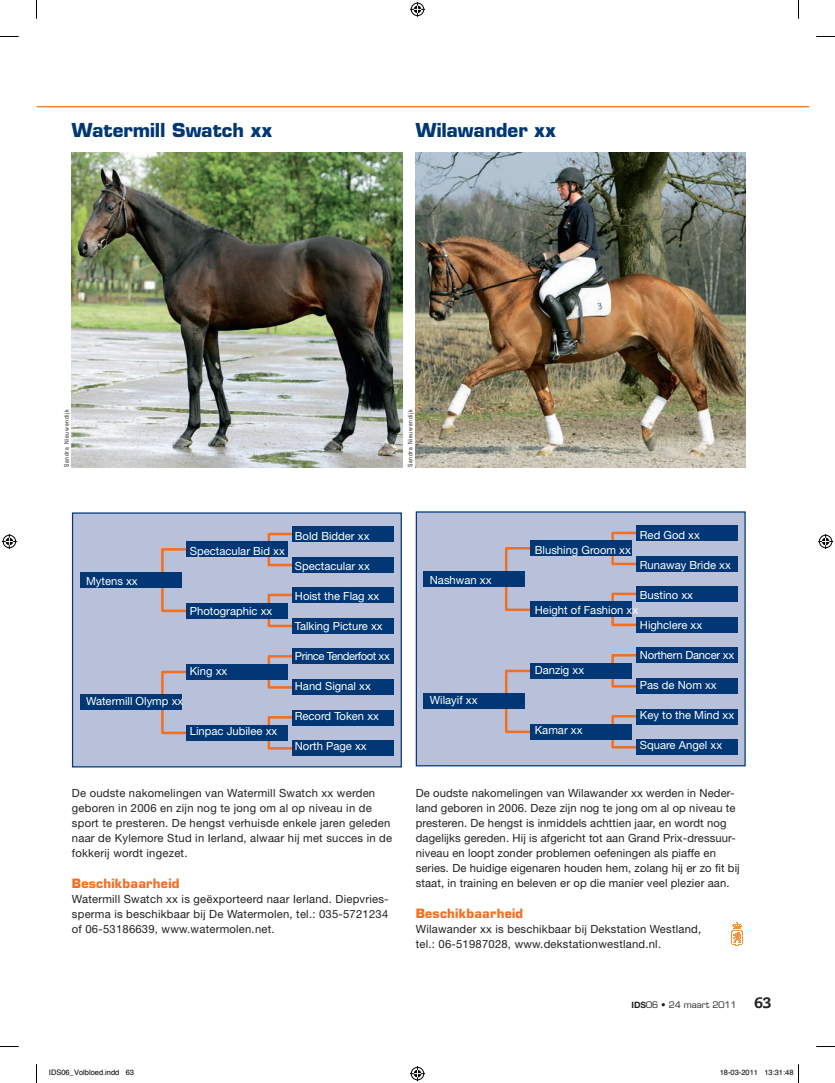
<style>
.page{position:relative;width:835px;height:1083px;background:#fff}
.page>*{position:absolute;margin:0;border:0;box-sizing:border-box;transform-origin:0 0}
.t1{font:700 18.75px "Eurostile LT Std";letter-spacing:-.005em;color:#013775}
.t2{font:700 12.5px "Eurostile LT Std";letter-spacing:.02em;color:#f36e21}
.t3{font:11.25px/15px "Helvetica Neue LT Std";letter-spacing:.01em;color:#231f20}
.t4{font:11.25px "Helvetica Neue LT Std";color:#fff}
.t5{font:11.25px "Helvetica Neue LT Std";letter-spacing:-.04em;color:#fff}
.t6{font:11.25px "Helvetica Neue LT Std";letter-spacing:-.02em;color:#fff}
.t7{font:8.75px "Eurostile LT Std";color:#231f20}
.t8{font:7.5px "Helvetica";color:#000}
.t9{font:6.25px "Helvetica Neue LT Std";letter-spacing:.16em;color:#231f20;scale:.8 1}
.s1{font-family:"Helvetica Neue LT Std";font-weight:700}
.s2{font-family:"Caecilia LT Std";font-weight:800;font-size:15px}
</style>
<div class="page">
<img style="left:72px;top:152px;width:330px;height:315px">
<img style="left:416px;top:152px;width:329px;height:315px">
<svg style="left:731px;top:922px;width:12px;height:24px"></svg>
<div style="left:72px;top:512px;width:330px;height:255px;background:#b9c0d9;border:1px solid #013775"></div>
<div style="left:268px;top:533px;width:63px;height:33px;border:2px solid #f36e21"></div>
<div style="left:268px;top:594px;width:63px;height:33px;border:2px solid #f36e21"></div>
<div style="left:268px;top:655px;width:63px;height:34px;border:2px solid #f36e21"></div>
<div style="left:268px;top:716px;width:63px;height:33px;border:2px solid #f36e21"></div>
<svg style="left:160px;top:548px;width:26px;height:65px"></svg>
<svg style="left:161px;top:670px;width:65px;height:65px"></svg>
<div style="left:80px;top:572px;width:101px;height:15px;background:#013775"></div>
<div style="left:186px;top:542px;width:102px;height:15px;background:#013775"></div>
<div style="left:186px;top:603px;width:102px;height:15px;background:#013775"></div>
<div style="left:186px;top:664px;width:102px;height:15px;background:#013775"></div>
<div style="left:186px;top:725px;width:102px;height:15px;background:#013775"></div>
<div style="left:292px;top:740px;width:102px;height:16px;background:#013775"></div>
<div style="left:292px;top:679px;width:102px;height:15px;background:#013775"></div>
<div style="left:292px;top:618px;width:102px;height:15px;background:#013775"></div>
<div style="left:292px;top:557px;width:102px;height:15px;background:#013775"></div>
<div style="left:292px;top:710px;width:102px;height:15px;background:#013775"></div>
<div style="left:292px;top:649px;width:102px;height:15px;background:#013775"></div>
<div style="left:292px;top:587px;width:102px;height:16px;background:#013775"></div>
<div style="left:292px;top:526px;width:102px;height:16px;background:#013775"></div>
<div style="left:80px;top:694px;width:101px;height:16px;background:#013775"></div>
<div style="left:416px;top:511px;width:329px;height:255px;background:#b9c0d9;border:1px solid #013775"></div>
<div style="left:611px;top:532px;width:64px;height:33px;border:2px solid #f36e21"></div>
<div style="left:611px;top:593px;width:64px;height:33px;border:2px solid #f36e21"></div>
<div style="left:611px;top:654px;width:64px;height:33px;border:2px solid #f36e21"></div>
<div style="left:611px;top:715px;width:64px;height:33px;border:2px solid #f36e21"></div>
<svg style="left:504px;top:547px;width:66px;height:65px"></svg>
<svg style="left:505px;top:669px;width:65px;height:65px"></svg>
<div style="left:423px;top:571px;width:102px;height:15px;background:#013775"></div>
<div style="left:530px;top:541px;width:101px;height:15px;background:#013775"></div>
<div style="left:530px;top:602px;width:101px;height:15px;background:#013775"></div>
<div style="left:530px;top:663px;width:101px;height:15px;background:#013775"></div>
<div style="left:530px;top:724px;width:101px;height:15px;background:#013775"></div>
<div style="left:636px;top:739px;width:102px;height:16px;background:#013775"></div>
<div style="left:636px;top:678px;width:102px;height:15px;background:#013775"></div>
<div style="left:636px;top:617px;width:102px;height:15px;background:#013775"></div>
<div style="left:636px;top:556px;width:102px;height:15px;background:#013775"></div>
<div style="left:636px;top:709px;width:102px;height:15px;background:#013775"></div>
<div style="left:636px;top:648px;width:102px;height:15px;background:#013775"></div>
<div style="left:636px;top:586px;width:102px;height:16px;background:#013775"></div>
<div style="left:636px;top:525px;width:102px;height:16px;background:#013775"></div>
<div style="left:423px;top:693px;width:102px;height:16px;background:#013775"></div>
<hr style="left:37px;top:106px;width:772px;height:1px;background:#f36e21">
<svg style="left:0;top:36px;width:19px;height:1px"></svg>
<svg style="left:816px;top:36px;width:19px;height:1px"></svg>
<svg style="left:0;top:1046px;width:19px;height:1px"></svg>
<svg style="left:816px;top:1046px;width:19px;height:1px"></svg>
<svg style="left:36px;top:0;width:1px;height:19px"></svg>
<svg style="left:36px;top:1064px;width:1px;height:19px"></svg>
<svg style="left:798px;top:0;width:1px;height:19px"></svg>
<svg style="left:410px;top:2px;width:15px;height:15px"></svg>
<svg style="left:410px;top:1066px;width:15px;height:15px"></svg>
<svg style="left:2px;top:534px;width:15px;height:15px"></svg>
<svg style="left:818px;top:534px;width:15px;height:15px"></svg>
<svg style="left:798px;top:1064px;width:1px;height:19px"></svg>
<p class="t1" style="left:72px;top:119px;width:202px">Watermill Swatch xx</p>
<p class="t1" style="left:416px;top:119px;width:141px">Wilawander xx</p>
<p class="t9" style="left:63px;top:467px;width:74px;rotate:-90deg">Sandra Nieuwendijk</p>
<p class="t9" style="left:407px;top:467px;width:74px;rotate:-90deg">Sandra Nieuwendijk</p>
<p class="t4" style="left:295px;top:529px;width:76px">Bold Bidder xx</p>
<p class="t4" style="left:640px;top:528px;width:61px">Red God xx</p>
<p class="t4" style="left:190px;top:544px;width:96px">Spectacular Bid xx</p>
<p class="t4" style="left:535px;top:543px;width:98px">Blushing Groom xx</p>
<p class="t4" style="left:295px;top:559px;width:76px">Spectacular xx</p>
<p class="t4" style="left:640px;top:558px;width:93px">Runaway Bride xx</p>
<p class="t4" style="left:86px;top:574px;width:53px">Mytens xx</p>
<p class="t4" style="left:430px;top:573px;width:63px">Nashwan xx</p>
<p class="t4" style="left:295px;top:589px;width:86px">Hoist the Flag xx</p>
<p class="t4" style="left:640px;top:588px;width:55px">Bustino xx</p>
<p class="t4" style="left:190px;top:604px;width:84px">Photographic xx</p>
<p class="t4" style="left:535px;top:603px;width:105px">Height of Fashion xx</p>
<p class="t4" style="left:295px;top:619px;width:89px">Talking Picture xx</p>
<p class="t5" style="left:295px;top:649px;width:96px">Prince Tenderfoot xx</p>
<p class="t4" style="left:640px;top:618px;width:64px">Highclere xx</p>
<p class="t6" style="left:640px;top:648px;width:96px">Northern Dancer xx</p>
<p class="t4" style="left:190px;top:664px;width:39px">King xx</p>
<p class="t4" style="left:535px;top:663px;width:51px">Danzig xx</p>
<p class="t4" style="left:295px;top:679px;width:78px">Hand Signal xx</p>
<p class="t4" style="left:640px;top:678px;width:78px">Pas de Nom xx</p>
<p class="t4" style="left:86px;top:694px;width:99px">Watermill Olymp xx</p>
<p class="t4" style="left:430px;top:693px;width:49px">Wilayif xx</p>
<p class="t4" style="left:295px;top:709px;width:86px">Record Token xx</p>
<p class="t4" style="left:640px;top:708px;width:96px">Key to the Mind xx</p>
<p class="t4" style="left:190px;top:724px;width:89px">Linpac Jubilee xx</p>
<p class="t4" style="left:535px;top:723px;width:49px">Kamar xx</p>
<p class="t4" style="left:295px;top:739px;width:73px">North Page xx</p>
<p class="t4" style="left:640px;top:738px;width:84px">Square Angel xx</p>
<p class="t3" style="left:72px;top:786px;width:322px">De oudste nakomelingen van Watermill Swatch xx werden geboren in 2006 en zijn nog te jong om al op niveau in de sport te presteren. De hengst verhuisde enkele jaren geleden naar de Kylemore Stud in Ierland, alwaar hij met succes in de fokkerij wordt ingezet.</p>
<p class="t2" style="left:72px;top:875px;width:109px">Beschikbaarheid</p>
<p class="t3" style="left:72px;top:891px;width:318px;text-align:justify">Watermill Swatch xx is geëxporteerd naar Ierland. Diepvries&shy;sperma is beschikbaar bij De Watermolen, tel.: 035-5721234 of 06-53186639, www.watermolen.net.</p>
<p class="t3" style="left:416px;top:786px;width:326px">De oudste nakomelingen van Wilawander xx werden in Neder&shy;land geboren in 2006. Deze zijn nog te jong om al op niveau te presteren. De hengst is inmiddels achttien jaar, en wordt nog dagelijks gereden. Hij is afgericht tot aan Grand Prix-dressuur&shy;niveau en loopt zonder problemen oefeningen als piaffe en series. De huidige eigenaren houden hem, zolang hij er zo fit bij staat, in training en beleven er op die manier veel plezier aan.</p>
<p class="t2" style="left:416px;top:905px;width:109px">Beschikbaarheid</p>
<p class="t3" style="left:416px;top:921px;width:287px">Wilawander xx is beschikbaar bij Dekstation Westland, tel.: 06-51987028, www.dekstationwestland.nl.</p>
<p class="t7" style="left:631px;top:999px;width:142px"><span class="s1">IDS</span>06 • 24 maart 2011 <span class="s2">63</span></p>
<p class="t8" style="left:49px;top:1067px;width:87px">IDS06_Volbloed.indd 63</p>
<p class="t8" style="left:720px;top:1067px;width:75px">18-03-2011 13:31:48</p>
</div>
